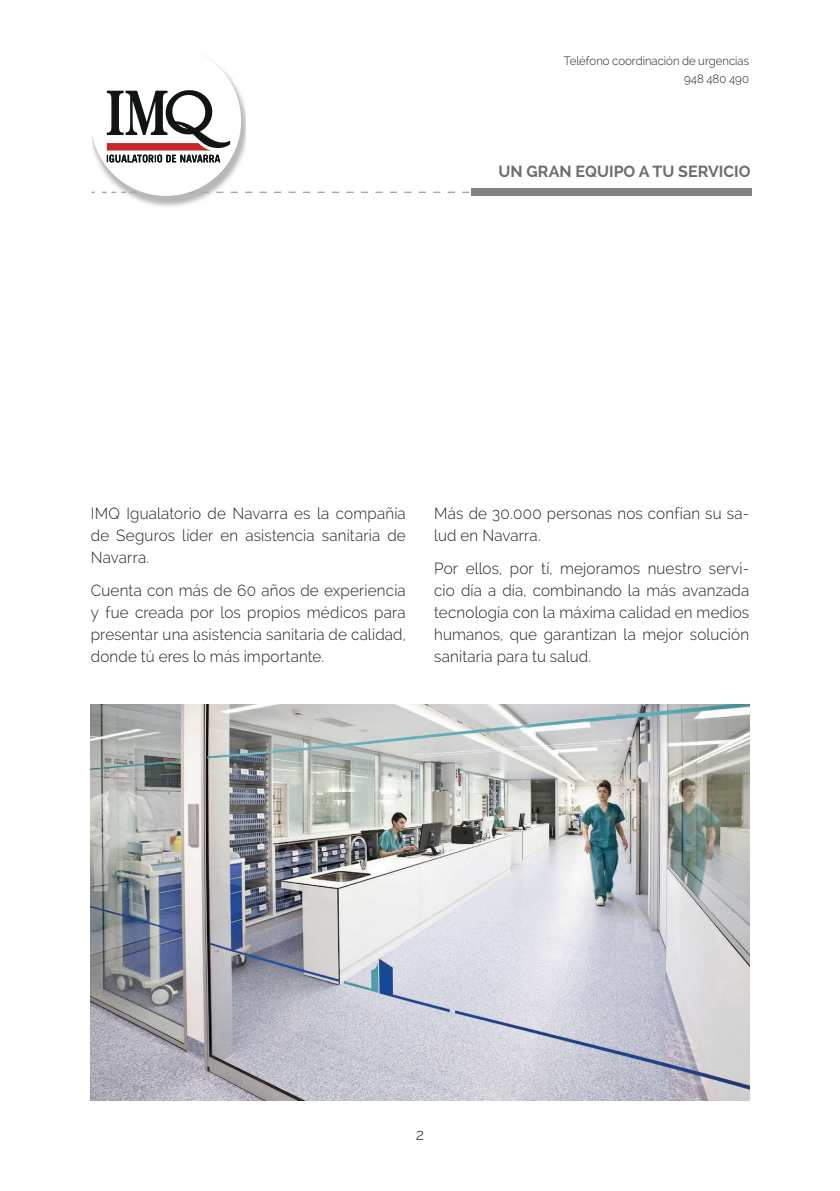
<style>
.page{position:relative;width:840px;height:1191px;background:#fff}
.page>*{position:absolute;margin:0;border:0;box-sizing:border-box;transform-origin:0 0}
.t1{font:300 16px/22px "Raleway";letter-spacing:.01em;color:#231f20;text-align:justify;scale:.95 1}
.t2{font:700 16px "Raleway";color:#6c6d70}
.t3{font:300 16px "Raleway";letter-spacing:.01em;color:#231f20}
.t4{font:300 12px/18px "Raleway";color:#231f20;text-align:right;scale:.95 1}
</style>
<div class="page">
<img style="left:91px;top:704px;width:657px;height:396px">
<img style="left:92px;top:60px;width:153px;height:147px">
<svg style="left:102px;top:192px;width:368px;height:1px"></svg>
<div style="left:471px;top:189px;width:279px;height:7px;background:#808285"></div>
<div style="left:91px;top:46px;width:150px;height:150px;background:#fff;border-radius:50%"></div>
<svg style="left:107px;top:90px;width:123px;height:72px"></svg>
<p class="t4" style="left:563px;top:51px;width:196px">Teléfono coordinación de urgencias<br>948 480 490</p>
<p class="t2" style="left:498px;top:163px;width:253px">UN GRAN EQUIPO A TU SERVICIO</p>
<p class="t1" style="left:91px;top:502px;width:333px">IMQ Igualatorio de Navarra es la compañía de Seguros líder en asistencia sanitaria de Navarra.</p>
<p class="t1" style="left:91px;top:579px;width:333px">Cuenta con más de 60 años de experiencia y fue creada por los propios médicos para presentar una asistencia sanitaria de calidad, donde tú eres lo más importante.</p>
<p class="t1" style="left:434px;top:502px;width:333px">Más de 30.000 personas nos confían su sa&shy;lud en Navarra.</p>
<p class="t1" style="left:434px;top:557px;width:333px">Por ellos, por tí, mejoramos nuestro servi&shy;cio día a día, combinando la más avanzada tecnología con la máxima calidad en medios humanos, que garantizan la mejor solución sanitaria para tu salud.</p>
<p class="t3" style="left:415px;top:1124px;width:10px">2</p>
</div>
